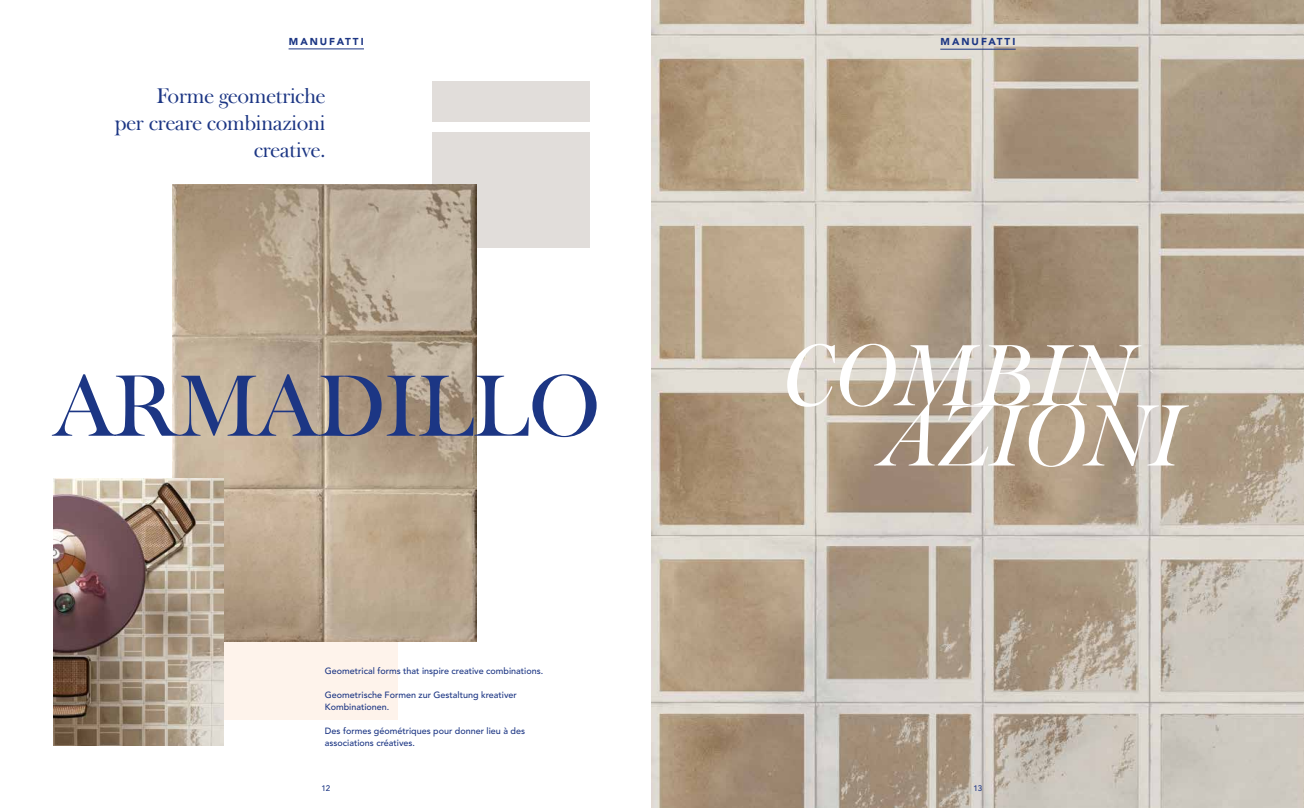
<style>
.page{position:relative;width:1304px;height:808px;background:#fff}
.page>*{position:absolute;margin:0;border:0;box-sizing:border-box;transform-origin:0 0}
.t1{font:italic 86px/60.2px "Big Moore";color:#fff}
.t2{font:86px "Big Moore";color:#1c3684}
.t3{font:21px/27px "Big Moore";color:#1c3684;text-align:right}
.t4{font:900 10px "Avenir LT Std";letter-spacing:.2em;color:#1c3684}
.t5{font:500 9px/12px "Avenir LT Std";color:#1c3684}
.t6{font:500 8px "Avenir LT Std";color:#1c3684}
</style>
<div class="page">
<div style="left:432px;top:132px;width:158px;height:116px;background:#e1ddda"></div>
<div style="left:432px;top:82px;width:158px;height:40px;background:#e1ddda"></div>
<div style="left:77px;top:545px;width:321px;height:174px;background:#fef3eb"></div>
<img style="left:173px;top:185px;width:304px;height:456px">
<img style="left:652px;top:0;width:652px;height:808px">
<img style="left:53px;top:479px;width:170px;height:267px">
<hr style="left:289px;top:49px;width:75px;height:1px;background:#1c3684">
<hr style="left:940px;top:49px;width:76px;height:1px;background:#1c3684">
<p class="t4" style="left:289px;top:36px;width:76px">MANUFATTI</p>
<p class="t4" style="left:941px;top:36px;width:76px">MANUFATTI</p>
<h2 class="t3" style="left:115px;top:83px;width:212px">Forme geometriche<br>per creare combinazioni creative.</h2>
<h1 class="t2" style="left:55px;top:354px;width:546px">ARMADILLO</h1>
<p class="t5" style="left:325px;top:665px;width:220px">Geometrical forms that inspire creative combinations.</p>
<p class="t5" style="left:325px;top:689px;width:194px">Geometrische Formen zur Gestaltung kreativer<br>Kombinationen.</p>
<p class="t5" style="left:325px;top:725px;width:202px">Des formes géométriques pour donner lieu à des associations créatives.</p>
<h1 class="t1" style="left:881px;top:346px;width:303px;text-indent:-100px">COMBIN<br>AZIONI</h1>
<p class="t6" style="left:322px;top:783px;width:10px">12</p>
<p class="t6" style="left:974px;top:783px;width:10px">13</p>
</div>
